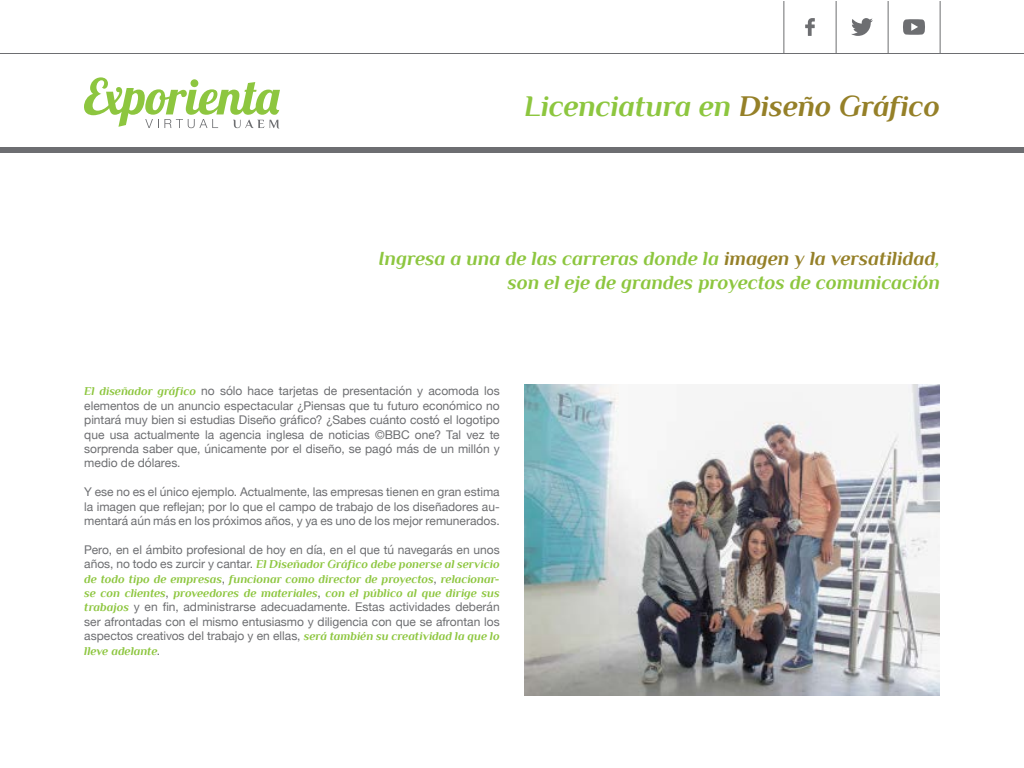
<style>
.page{position:relative;width:1024px;height:768px;background:#fff}
.page>*{position:absolute;margin:0;border:0;box-sizing:border-box;transform-origin:0 0}
.t1{font:italic 700 30px "Philosopher";letter-spacing:-.005em;color:#8dc63f}
.t2{font:italic 700 20px/24px "Philosopher";color:#8dc63f;text-align:right}
.t3{font:12px/14.4px "Helvetica Neue";color:#6d6e71;text-align:justify}
.t4{font:italic 700 12px/14.4px "Philosopher";color:#8dc63f;text-align:justify}
.s1{color:#958028}
.s2{font-family:"Philosopher";font-weight:700;font-style:italic;color:#8dc63f}
.s3{font-family:"Helvetica Neue";font-weight:400;font-style:normal;color:#6d6e71}
</style>
<div class="page">
<svg style="left:84px;top:77px;width:196px;height:52px"></svg>
<div style="left:0;top:147px;width:1024px;height:6px;background:#6d6e71"></div>
<hr style="left:0;top:53px;width:1024px;height:1px;background:#6d6e71">
<svg style="left:851px;top:18px;width:22px;height:18px"></svg>
<svg style="left:903px;top:19px;width:22px;height:16px"></svg>
<svg style="left:805px;top:18px;width:10px;height:18px"></svg>
<hr style="left:784px;top:1px;width:1px;height:52px;background:#6d6e71">
<hr style="left:836px;top:1px;width:1px;height:52px;background:#6d6e71">
<hr style="left:888px;top:1px;width:1px;height:52px;background:#6d6e71">
<hr style="left:940px;top:1px;width:1px;height:52px;background:#6d6e71">
<img style="left:524px;top:384px;width:416px;height:312px">
<h1 class="t1" style="left:524px;top:91px;width:417px">Licenciatura en <span class="s1">Diseño Gráfico</span></h1>
<h2 class="t2" style="left:379px;top:247px;width:563px">Ingresa a una de las carreras donde la <span class="s1">imagen y la versatilidad</span>, son el eje de grandes proyectos de comunicación</h2>
<p class="t3" style="left:84px;top:385px;width:417px"><span class="s2">El diseñador gráfico</span> no sólo hace tarjetas de presentación y acomoda los elementos de un anuncio espectacular ¿Piensas que tu futuro económico no pintará muy bien si estudias Diseño gráfico? ¿Sabes cuánto costó el logotipo que usa actualmente la agencia inglesa de noticias ©BBC one? Tal vez te sorprenda saber que, únicamente por el diseño, se pagó más de un millón y medio de dólares.</p>
<p class="t3" style="left:84px;top:485px;width:417px">Y ese no es el único ejemplo. Actualmente, las empresas tienen en gran estima la imagen que reflejan; por lo que el campo de trabajo de los diseñadores au&shy;mentará aún más en los próximos años, y ya es uno de los mejor remunerados.</p>
<p class="t3" style="left:84px;top:543px;width:417px">Pero, en el ámbito profesional de hoy en día, en el que tú navegarás en unos</p>
<p class="t4" style="left:84px;top:557px;width:417px"><span class="s3">años, no todo es zurcir y cantar.</span> El Diseñador Gráfico debe ponerse al servicio de todo tipo de empresas<span class="s3">,</span> funcionar como director de proyectos<span class="s3">,</span> relacionar&shy;se con clientes<span class="s3">,</span> proveedores de materiales<span class="s3">,</span> con el público al que dirige sus</p>
<p class="t3" style="left:84px;top:601px;width:417px"><span class="s2">trabajos</span> y en fin, administrarse adecuadamente. Estas actividades deberán ser afrontadas con el mismo entusiasmo y diligencia con que se afrontan los aspectos creativos del trabajo y en ellas, <span class="s2">será también su creatividad la que lo</span></p>
<p class="t4" style="left:84px;top:644px;width:78px">lleve adelante<span class="s3">.</span></p>
</div>
